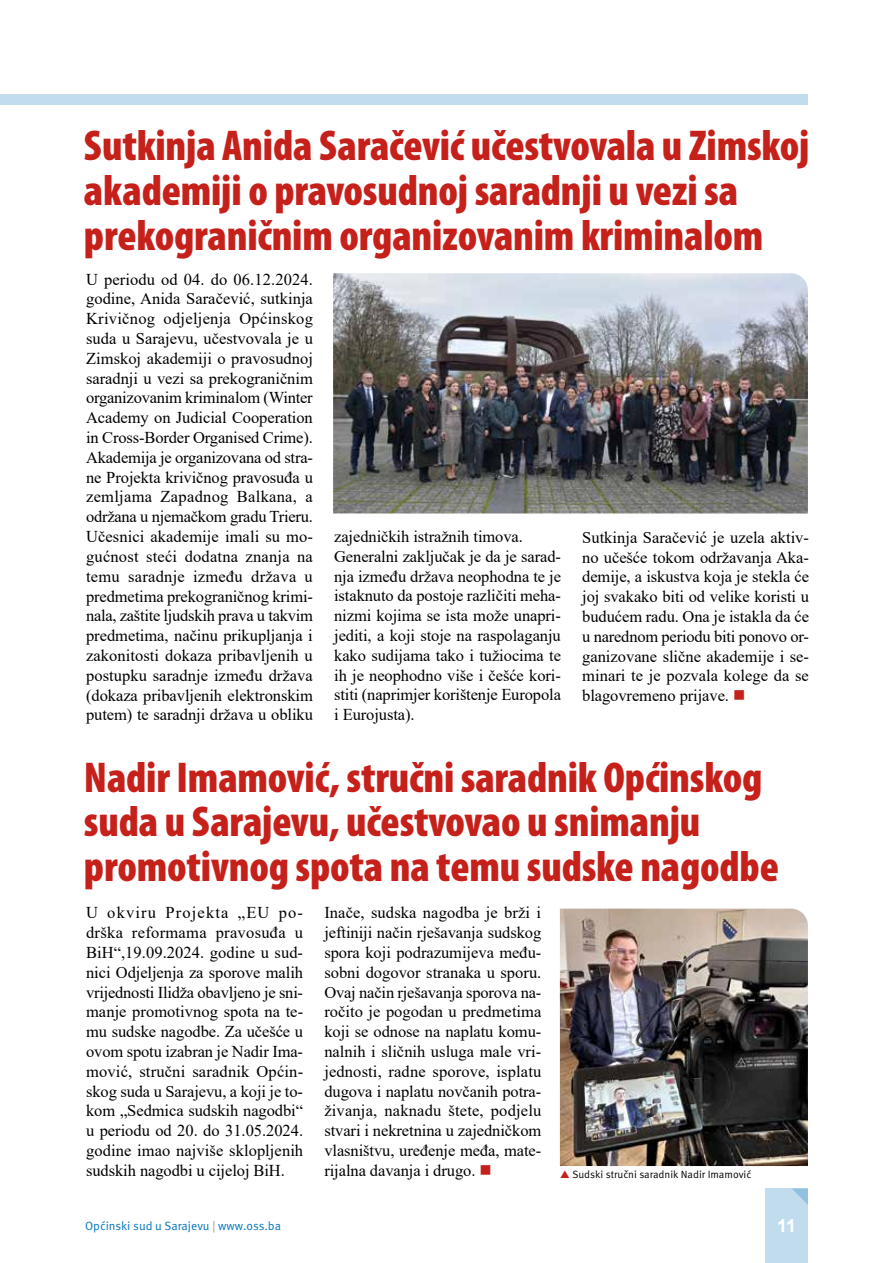
<style>
.page{position:relative;width:893px;height:1263px;background:#fff}
.page>*{position:absolute;margin:0;border:0;box-sizing:border-box;transform-origin:0 0}
.t1{font:900 condensed 43.35px/44.8px "Myriad Pro";letter-spacing:-.005em;color:#c6201b}
.t2{font:700 18px "Arial";color:#fff}
.t3{font:16.5px/19.8px "Times New Roman";letter-spacing:-.005em;color:#000;text-align:justify}
.t4{font:12px "Meta Pro";color:#0074ba}
.t5{font:10.5px "Meta Pro";color:#000}
.s1{color:#c6201b}
.s2{color:#969898}
</style>
<div class="page">
<div style="left:0;top:94px;width:808px;height:11px;background:#c0dced"></div>
<div style="left:765px;top:1188px;width:43px;height:75px;background:#c0dced"></div>
<svg style="left:792px;top:1188px;width:16px;height:17px"></svg>
<img style="left:333px;top:273px;width:475px;height:240px">
<img style="left:560px;top:909px;width:248px;height:257px">
<h1 class="t1" style="left:84px;top:124px;width:727px">Sutkinja Anida Saračević učestvovala u Zimskoj akademiji o pravosudnoj saradnji u vezi sa prekograničnim organizovanim kriminalom</h1>
<p class="t3" style="left:86px;top:269px;width:228px">U periodu od 04. do 06.12.2024. godine, Anida Saračević, sutkinja Krivičnog odjeljenja Općinskog suda u Sarajevu, učestvovala je u Zimskoj akademiji o pravosudnoj saradnji u vezi sa prekograničnim organizovanim kriminalom (Winter Academy on Judicial Cooperation in Cross-Border Organised Crime).<br>Akademija je organizovana od stra&shy;ne Projekta krivičnog pravosuđa u zemljama Zapadnog Balkana, a održana u njemačkom gradu Trieru.<br>Učesnici akademije imali su mo&shy;gućnost steći dodatna znanja na temu saradnje između država u predmetima prekograničnog krimi&shy;nala, zaštite ljudskih prava u takvim predmetima, načinu prikupljanja i zakonitosti dokaza pribavljenih u postupku saradnje između država (dokaza pribavljenih elektronskim putem) te saradnji država u obliku</p>
<p class="t3" style="left:334px;top:526px;width:228px;text-align:left">zajedničkih istražnih timova.<br>Generalni zaključak je da je sarad&shy;nja između država neophodna te je istaknuto da postoje različiti meha&shy;nizmi kojima se ista može unapri&shy;jediti, a koji stoje na raspolaganju kako sudijama tako i tužiocima te ih je neophodno više i češće kori&shy;stiti (naprimjer korištenje Europola i Eurojusta).</p>
<p class="t3" style="left:582px;top:527px;width:228px">Sutkinja Saračević je uzela aktiv&shy;no učešće tokom održavanja Aka&shy;demije, a iskustva koja je stekla će joj svakako biti od velike koristi u budućem radu. Ona je istakla da će u narednom periodu biti ponovo or&shy;ganizovane slične akademije i se&shy;minari te je pozvala kolege da se blagovremeno prijave. <span class="s1">■</span></p>
<h1 class="t1" style="left:84px;top:755px;width:696px">Nadir Imamović, stručni saradnik Općinskog suda u Sarajevu, učestvovao u snimanju promotivnog spota na temu sudske nagodbe</h1>
<p class="t3" style="left:86px;top:902px;width:219px">U okviru Projekta „EU po&shy;drška reformama pravosuđa u BiH“,19.09.2024. godine u sud&shy;nici Odjeljenja za sporove malih vrijednosti Ilidža obavljeno je sni&shy;manje promotivnog spota na te&shy;mu sudske nagodbe. Za učešće u ovom spotu izabran je Nadir Ima&shy;mović, stručni saradnik Općin&shy;skog suda u Sarajevu, a koji je to&shy;kom „Sedmica sudskih nagodbi“ u periodu od 20. do 31.05.2024. godine imao najviše sklopljenih sudskih nagodbi u cijeloj BiH.</p>
<p class="t3" style="left:324px;top:902px;width:219px">Inače, sudska nagodba je brži i jeftiniji način rješavanja sudskog spora koji podrazumijeva među&shy;sobni dogovor stranaka u sporu.<br>Ovaj način rješavanja sporova na&shy;ročito je pogodan u predmetima koji se odnose na naplatu komu&shy;nalnih i sličnih usluga male vri&shy;jednosti, radne sporove, isplatu dugova i naplatu novčanih potra&shy;živanja, naknadu štete, podjelu stvari i nekretnina u zajedničkom vlasništvu, uređenje međa, mate&shy;rijalna davanja i drugo. <span class="s1">■</span></p>
<p class="t5" style="left:572px;top:1167px;width:180px">Sudski stručni saradnik Nadir Imamović</p>
<p class="t4" style="left:85px;top:1218px;width:197px">Općinski sud u Sarajevu <span class="s2">|</span> www.oss.ba</p>
<p class="t2" style="left:777px;top:1213px;width:21px">11</p>
</div>
